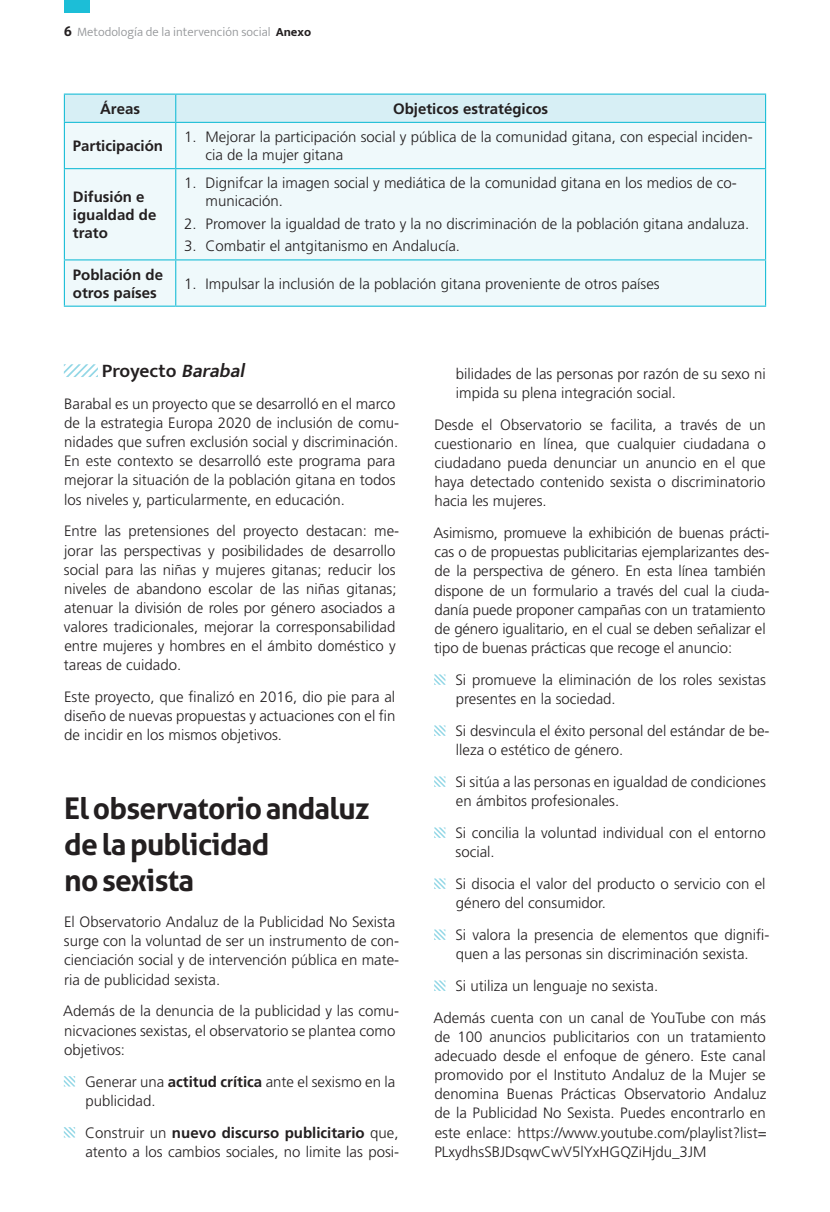
<style>
.page{position:relative;width:830px;height:1212px;background:#fff}
.page>*{position:absolute;margin:0;border:0;box-sizing:border-box;transform-origin:0 0}
.t1{font:700 30px/36px "Aller";letter-spacing:-.025em;color:#231f20}
.t2{font:600 19.5px "Mukta";color:#231f20}
.t3{font:300 15px/19.2px "Frutiger LT Std";color:#231f20}
.t4{font:700 15px/18px "Frutiger LT Std";color:#231f20}
.t5{font:300 12.75px "Mukta";color:#939598}
.s1{font-family:"Aller";font-weight:700;font-size:13.5px;color:#231f20}
.s2{font-weight:700;color:#231f20}
.s3{font-style:italic}
.s4{font-weight:700}
</style>
<div class="page">
<div style="left:64px;top:0;width:25px;height:13px;background:#1cbed7"></div>
<svg style="left:64px;top:364px;width:34px;height:13px"></svg>
<svg style="left:64px;top:1076px;width:11px;height:10px"></svg>
<svg style="left:64px;top:1127px;width:11px;height:10px"></svg>
<svg style="left:434px;top:674px;width:11px;height:11px"></svg>
<svg style="left:434px;top:725px;width:11px;height:11px"></svg>
<svg style="left:434px;top:776px;width:11px;height:11px"></svg>
<svg style="left:434px;top:827px;width:11px;height:11px"></svg>
<svg style="left:434px;top:878px;width:11px;height:11px"></svg>
<svg style="left:434px;top:929px;width:11px;height:11px"></svg>
<svg style="left:434px;top:980px;width:11px;height:11px"></svg>
<div style="left:65px;top:123px;width:699px;height:183px;background:#eff9fb"></div>
<svg style="left:64px;top:94px;width:701px;height:28px;background:#d0edf3"></svg>
<hr style="left:64px;top:122px;width:112px;height:1px;background:#1cbed7">
<hr style="left:64px;top:123px;width:1px;height:45px;background:#1cbed7">
<hr style="left:176px;top:122px;width:589px;height:1px;background:#1cbed7">
<hr style="left:175px;top:123px;width:1px;height:45px;background:#1cbed7">
<hr style="left:764px;top:123px;width:1px;height:45px;background:#1cbed7">
<hr style="left:64px;top:168px;width:112px;height:1px;background:#1cbed7">
<hr style="left:64px;top:169px;width:1px;height:90px;background:#1cbed7">
<hr style="left:176px;top:168px;width:589px;height:1px;background:#1cbed7">
<hr style="left:175px;top:169px;width:1px;height:90px;background:#1cbed7">
<hr style="left:764px;top:169px;width:1px;height:90px;background:#1cbed7">
<hr style="left:64px;top:259px;width:112px;height:1px;background:#1cbed7">
<hr style="left:64px;top:260px;width:1px;height:46px;background:#1cbed7">
<hr style="left:176px;top:259px;width:589px;height:1px;background:#1cbed7">
<hr style="left:175px;top:260px;width:1px;height:46px;background:#1cbed7">
<hr style="left:764px;top:260px;width:1px;height:46px;background:#1cbed7">
<hr style="left:64px;top:306px;width:112px;height:1px;background:#1cbed7">
<hr style="left:176px;top:306px;width:589px;height:1px;background:#1cbed7">
<p class="t5" style="left:64px;top:24px;width:249px"><span class="s1">6</span> Metodología de la intervención social <span class="s2">Anexo</span></p>
<p class="t4" style="left:100px;top:100px;width:42px">Áreas</p>
<p class="t4" style="left:393px;top:100px;width:157px">Objeticos estratégicos</p>
<p class="t4" style="left:73px;top:137px;width:92px">Participación</p>
<p class="t3" style="left:205px;top:128px;width:548px;line-height:18px;text-indent:-21px">1. Mejorar la participación social y pública de la comunidad gitana, con especial inciden&shy;cia de la mujer gitana</p>
<p class="t4" style="left:73px;top:188px;width:85px">Difusión e igualdad de trato</p>
<p class="t3" style="left:205px;top:174px;width:532px;line-height:18px;text-indent:-21px">1. Dignifcar la imagen social y mediática de la comunidad gitana en los medios de co&shy;municación.</p>
<p class="t3" style="left:184px;top:214px;width:566px">2. Promover la igualdad de trato y la no discriminación de la población gitana andaluza.</p>
<p class="t3" style="left:184px;top:237px;width:277px">3. Combatir el antgitanismo en Andalucía.</p>
<p class="t4" style="left:73px;top:266px;width:92px">Población de otros países</p>
<p class="t3" style="left:184px;top:274px;width:476px">1. Impulsar la inclusión de la población gitana proveniente de otros países</p>
<h2 class="t2" style="left:102px;top:359px;width:150px">Proyecto <span class="s3">Barabal</span></h2>
<p class="t3" style="left:64px;top:394px;width:336px">Barabal es un proyecto que se desarrolló en el marco de la estrategia Europa 2020 de inclusión de comu&shy;nidades que sufren exclusión social y discriminación.<br>En este contexto se desarrolló este programa para mejorar la situación de la población gitana en todos los niveles y, particularmente, en educación.</p>
<p class="t3" style="left:64px;top:522px;width:337px">Entre las pretensiones del proyecto destacan: me&shy;jorar las perspectivas y posibilidades de desarrollo social para las niñas y mujeres gitanas; reducir los niveles de abandono escolar de las niñas gitanas; atenuar la división de roles por género asociados a valores tradicionales, mejorar la corresponsabilidad entre mujeres y hombres en el ámbito doméstico y tareas de cuidado.</p>
<p class="t3" style="left:64px;top:688px;width:333px;text-align:justify">Este proyecto, que finalizó en 2016, dio pie para al diseño de nuevas propuestas y actuaciones con el fin de incidir en los mismos objetivos.</p>
<h1 class="t1" style="left:64px;top:790px;width:307px">El observatorio andaluz de la publicidad<br>no sexista</h1>
<p class="t3" style="left:64px;top:912px;width:336px">El Observatorio Andaluz de la Publicidad No Sexista surge con la voluntad de ser un instrumento de con&shy;cienciación social y de intervención pública en mate&shy;ria de publicidad sexista.</p>
<p class="t3" style="left:63px;top:1002px;width:337px">Además de la denuncia de la publicidad y las comu&shy;nicvaciones sexistas, el observatorio se plantea como objetivos:</p>
<p class="t3" style="left:85px;top:1072px;width:311px">Generar una <span class="s4">actitud crítica</span> ante el sexismo en la publicidad.</p>
<p class="t3" style="left:85px;top:1123px;width:315px">Construir un <span class="s4">nuevo discurso publicitario</span> que, atento a los cambios sociales, no limite las posi-</p>
<p class="t3" style="left:455px;top:364px;width:311px">bilidades de las personas por razón de su sexo ni impida su plena integración social.</p>
<p class="t3" style="left:434px;top:415px;width:332px;text-align:justify">Desde el Observatorio se facilita, a través de un cuestionario en línea, que cualquier ciudadana o ciudadano pueda denunciar un anuncio en el que haya detectado contenido sexista o discriminatorio hacia les mujeres.</p>
<p class="t3" style="left:433px;top:524px;width:337px">Asimismo, promueve la exhibición de buenas prácti&shy;cas o de propuestas publicitarias ejemplarizantes des&shy;de la perspectiva de género. En esta línea también dispone de un formulario a través del cual la ciuda&shy;danía puede proponer campañas con un tratamiento de género igualitario, en el cual se deben señalizar el tipo de buenas prácticas que recoge el anuncio:</p>
<p class="t3" style="left:455px;top:670px;width:312px">Si promueve la eliminación de los roles sexistas presentes en la sociedad.</p>
<p class="t3" style="left:455px;top:721px;width:315px">Si desvincula el éxito personal del estándar de be&shy;lleza o estético de género.</p>
<p class="t3" style="left:455px;top:772px;width:312px">Si sitúa a las personas en igualdad de condiciones en ámbitos profesionales.</p>
<p class="t3" style="left:455px;top:823px;width:311px">Si concilia la voluntad individual con el entorno social.</p>
<p class="t3" style="left:455px;top:874px;width:311px">Si disocia el valor del producto o servicio con el género del consumidor.</p>
<p class="t3" style="left:455px;top:925px;width:315px">Si valora la presencia de elementos que dignifi&shy;quen a las personas sin discriminación sexista.</p>
<p class="t3" style="left:433px;top:970px;width:334px;line-height:31.8px;text-indent:22px">Si utiliza un lenguaje no sexista.<br>Además cuenta con un canal de YouTube con más</p>
<p class="t3" style="left:434px;top:1027px;width:334px;text-align:justify">de 100 anuncios publicitarios con un tratamiento adecuado desde el enfoque de género. Este canal promovido por el Instituto Andaluz de la Mujer se denomina Buenas Prácticas Observatorio Andaluz de la Publicidad No Sexista. Puedes encontrarlo en este enlace: https://www.youtube.com/playlist?list= PLxydhsSBJDsqwCwV5lYxHGQZiHjdu_3JM</p>
</div>
